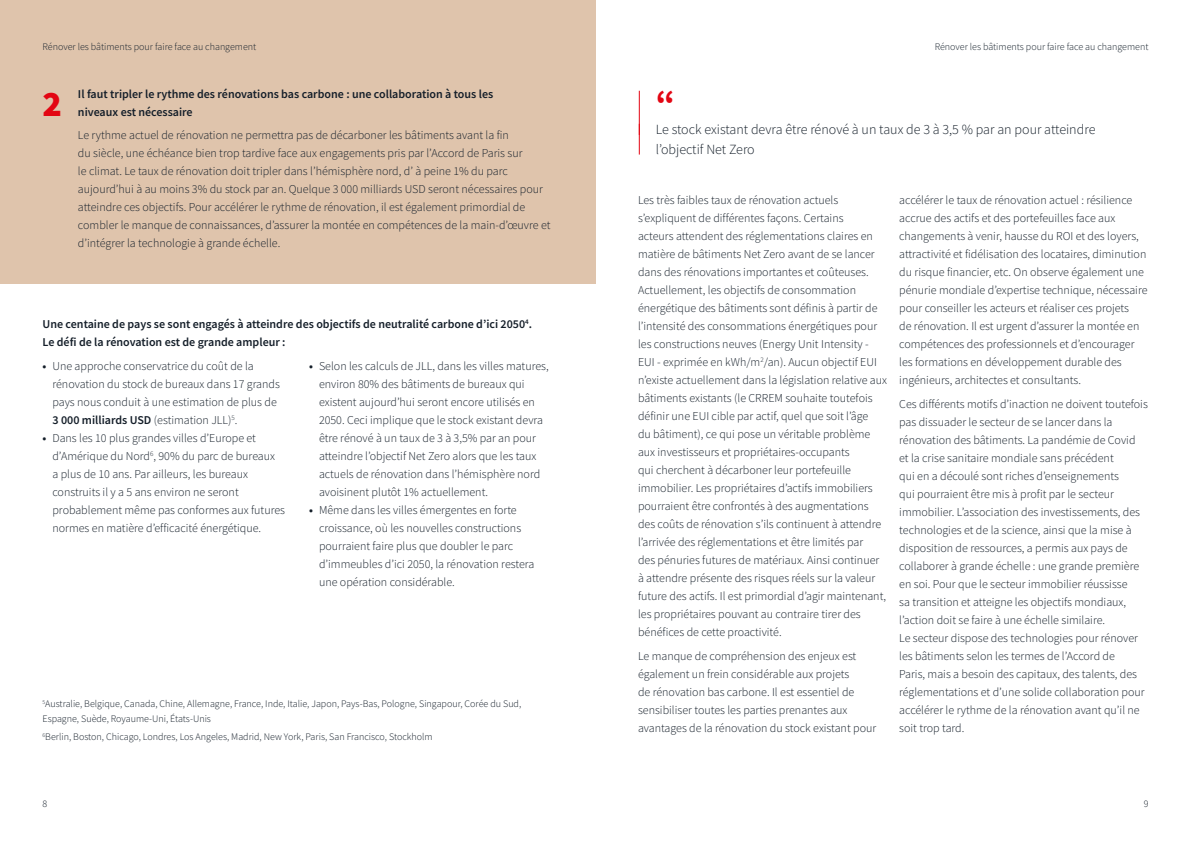
<style>
.page{position:relative;width:1191px;height:842px;background:#fff}
.page>*{position:absolute;margin:0;border:0;box-sizing:border-box;transform-origin:0 0}
.t1{font:900 36px "Source Sans Pro";color:#e30613}
.t2{font:700 35.7px "Source Sans Pro";color:#e30613}
.t3{font:300 14px/19.6px "Source Sans Pro";color:#141e29}
.t4{font:300 12px/18px "Source Sans Pro";color:#141e29}
.t5{font:600 12px/18px "Source Sans Pro";color:#141e29}
.t6{font:300 10px/15px "Source Sans Pro";color:#141e29}
.t7{font:300 10px "Source Sans Pro";color:#131e29}
.s1{font-weight:600}
</style>
<div class="page">
<div style="left:0;top:0;width:595px;height:283px;background:#dfc4ac"></div>
<hr style="left:639px;top:91px;width:1px;height:44px;background:#e30613">
<hr style="left:639px;top:124px;width:1px;height:31px;background:#e30613">
<p class="t7" style="left:43px;top:41px;width:215px">Rénover les bâtiments pour faire face au changement</p>
<p class="t7" style="left:934px;top:41px;width:215px">Rénover les bâtiments pour faire face au changement</p>
<h1 class="t1" style="left:43px;top:79px;width:21px">2</h1>
<p class="t5" style="left:78px;top:84px;width:417px">Il faut tripler le rythme des rénovations bas carbone : une collaboration à tous les niveaux est nécessaire</p>
<p class="t4" style="left:78px;top:126px;width:474px">Le rythme actuel de rénovation ne permettra pas de décarboner les bâtiments avant la fin<br>du siècle, une échéance bien trop tardive face aux engagements pris par l’Accord de Paris sur<br>le climat. Le taux de rénovation doit tripler dans l’hémisphère nord, d’ à peine 1% du parc aujourd’hui à au moins 3% du stock par an. Quelque 3 000 milliards USD seront nécessaires pour atteindre ces objectifs. Pour accélérer le rythme de rénovation, il est également primordial de combler le manque de connaissances, d’assurer la montée en compétences de la main-d’œuvre et d’intégrer la technologie à grande échelle.</p>
<p class="t5" style="left:43px;top:315px;width:491px">Une centaine de pays se sont engagés à atteindre des objectifs de neutralité carbone d’ici 2050<sup>4</sup>.<br>Le défi de la rénovation est de grande ampleur :</p>
<p class="t4" style="left:52px;top:357px;width:229px;text-indent:-10px"><span class="s1">•</span> Une approche conservatrice du coût de la rénovation du stock de bureaux dans 17 grands pays nous conduit à une estimation de plus de <span class="s1">3 000 milliards USD</span> (estimation JLL)<sup>5</sup>.</p>
<p class="t4" style="left:52px;top:429px;width:234px;text-indent:-10px"><span class="s1">•</span> Dans les 10 plus grandes villes d’Europe et d’Amérique du Nord<sup>6</sup>, 90% du parc de bureaux<br>a plus de 10 ans. Par ailleurs, les bureaux construits il y a 5 ans environ ne seront probablement même pas conformes aux futures normes en matière d’efficacité énergétique.</p>
<p class="t4" style="left:319px;top:357px;width:231px;text-indent:-10px"><span class="s1">•</span> Selon les calculs de JLL, dans les villes matures, environ 80% des bâtiments de bureaux qui existent aujourd’hui seront encore utilisés en 2050. Ceci implique que le stock existant devra être rénové à un taux de 3 à 3,5% par an pour atteindre l’objectif Net Zero alors que les taux actuels de rénovation dans l’hémisphère nord avoisinent plutôt 1% actuellement.</p>
<p class="t4" style="left:319px;top:501px;width:217px;text-indent:-10px"><span class="s1">•</span> Même dans les villes émergentes en forte croissance, où les nouvelles constructions pourraient faire plus que doubler le parc d’immeubles d’ici 2050, la rénovation restera une opération considérable.</p>
<p class="t6" style="left:43px;top:696px;width:480px"><sup>5</sup>Australie, Belgique, Canada, Chine, Allemagne, France, Inde, Italie, Japon, Pays-Bas, Pologne, Singapour, Corée du Sud,<br>Espagne, Suède, Royaume-Uni, États-Unis</p>
<p class="t6" style="left:43px;top:729px;width:392px"><sup>6</sup>Berlin, Boston, Chicago, Londres, Los Angeles, Madrid, New York, Paris, San Francisco, Stockholm</p>
<h2 class="t2" style="left:656px;top:79px;width:21px">“</h2>
<p class="t3" style="left:656px;top:120px;width:441px">Le stock existant devra être rénové à un taux de 3 à 3,5 % par an pour atteindre l’objectif Net Zero</p>
<p class="t4" style="left:638px;top:191px;width:250px">Les très faibles taux de rénovation actuels s’expliquent de différentes façons. Certains<br>acteurs attendent des réglementations claires en matière de bâtiments Net Zero avant de se lancer dans des rénovations importantes et coûteuses.<br>Actuellement, les objectifs de consommation énergétique des bâtiments sont définis à partir de l’intensité des consommations énergétiques pour les constructions neuves (Energy Unit Intensity - EUI - exprimée en kWh/m<sup>2</sup>/an). Aucun objectif EUI n’existe actuellement dans la législation relative aux bâtiments existants (le CRREM souhaite toutefois définir une EUI cible par actif, quel que soit l’âge<br>du bâtiment), ce qui pose un véritable problème aux investisseurs et propriétaires-occupants<br>qui cherchent à décarboner leur portefeuille immobilier. Les propriétaires d’actifs immobiliers pourraient être confrontés à des augmentations des coûts de rénovation s’ils continuent à attendre l’arrivée des réglementations et être limités par<br>des pénuries futures de matériaux. Ainsi continuer à attendre présente des risques réels sur la valeur future des actifs. Il est primordial d’agir maintenant, les propriétaires pouvant au contraire tirer des bénéfices de cette proactivité.</p>
<p class="t4" style="left:638px;top:647px;width:240px">Le manque de compréhension des enjeux est également un frein considérable aux projets<br>de rénovation bas carbone. Il est essentiel de sensibiliser toutes les parties prenantes aux avantages de la rénovation du stock existant pour</p>
<p class="t4" style="left:899px;top:191px;width:250px">accélérer le taux de rénovation actuel : résilience accrue des actifs et des portefeuilles face aux changements à venir, hausse du ROI et des loyers, attractivité et fidélisation des locataires, diminution du risque financier, etc. On observe également une pénurie mondiale d’expertise technique, nécessaire pour conseiller les acteurs et réaliser ces projets<br>de rénovation. Il est urgent d’assurer la montée en compétences des professionnels et d’encourager les formations en développement durable des ingénieurs, architectes et consultants.</p>
<p class="t4" style="left:899px;top:395px;width:250px">Ces différents motifs d’inaction ne doivent toutefois pas dissuader le secteur de se lancer dans la rénovation des bâtiments. La pandémie de Covid et la crise sanitaire mondiale sans précédent<br>qui en a découlé sont riches d’enseignements<br>qui pourraient être mis à profit par le secteur immobilier. L’association des investissements, des technologies et de la science, ainsi que la mise à disposition de ressources, a permis aux pays de collaborer à grande échelle : une grande première en soi. Pour que le secteur immobilier réussisse<br>sa transition et atteigne les objectifs mondiaux, l’action doit se faire à une échelle similaire.<br>Le secteur dispose des technologies pour rénover les bâtiments selon les termes de l’Accord de<br>Paris, mais a besoin des capitaux, des talents, des réglementations et d’une solide collaboration pour accélérer le rythme de la rénovation avant qu’il ne soit trop tard.</p>
<p class="t6" style="left:43px;top:796px;width:6px">8</p>
<p class="t6" style="left:1143px;top:796px;width:6px">9</p>
</div>
